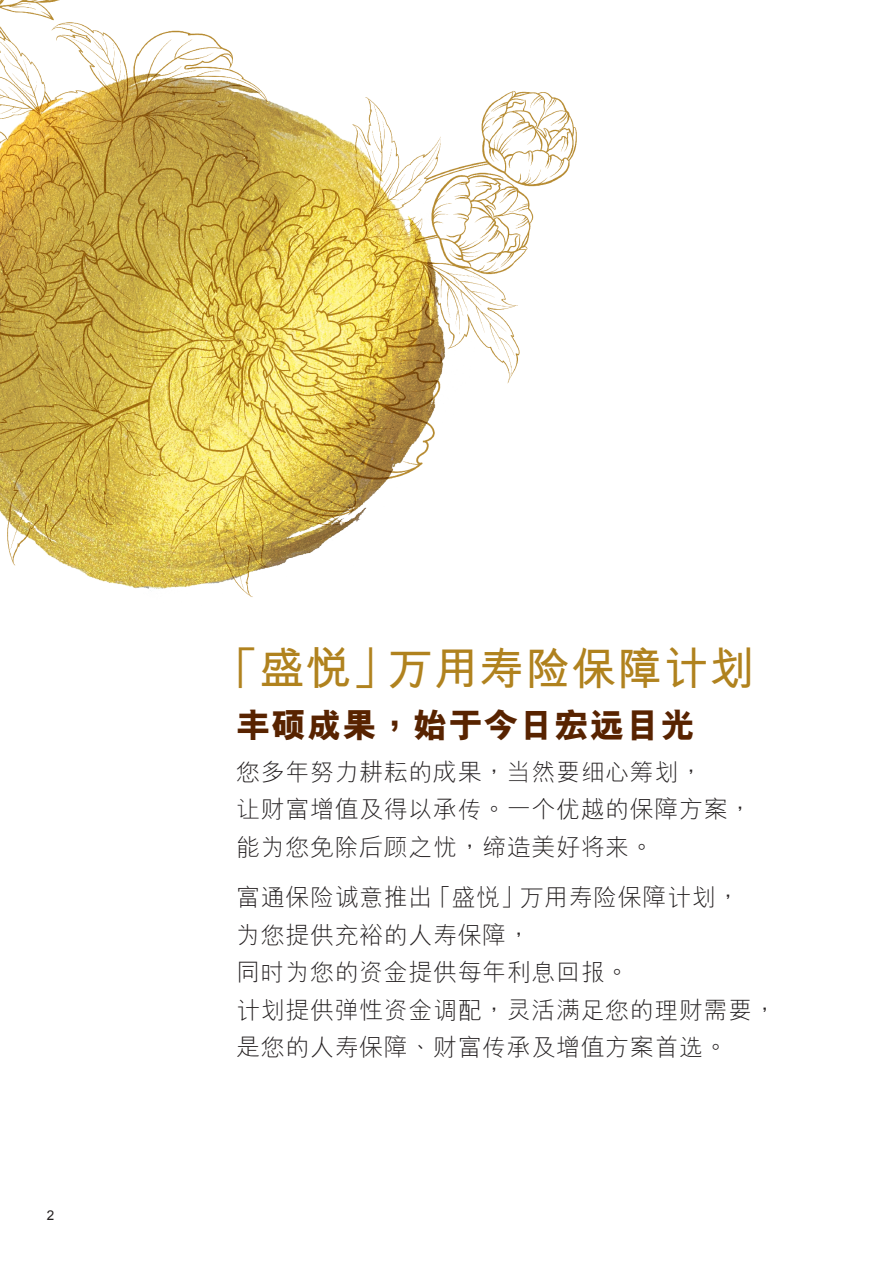
<style>
.page{position:relative;width:893px;height:1263px;background:#fff}
.page>*{position:absolute;margin:0;border:0;box-sizing:border-box;transform-origin:0 0}
.t1{font:700 45px "M Hei HKS";letter-spacing:.025em;color:#b0821e}
.t2{font:800 34.5px "M Hei HKS";letter-spacing:.025em;color:#582300}
.t3{font:300 24px/37.5px "M Hei HKS";letter-spacing:.025em;color:#231f20}
.t4{font:13.5px "Arial";color:#231f20}
</style>
<div class="page">
<img style="left:0;top:0;width:577px;height:597px">
<p class="t4" style="left:47px;top:1207px;width:9px">2</p>
<h1 class="t1" style="left:214px;top:636px;width:543px">「盛悅」萬用壽險保障計劃</h1>
<h2 class="t2" style="left:236px;top:702px;width:460px">豐碩成果，始於今日宏遠目光</h2>
<p class="t3" style="left:236px;top:752px;width:517px">您多年努力耕耘的成果，當然要細心籌劃，<br>讓財富增值及得以承傳。一個優越的保障方案，能為您免除後顧之憂，締造美好將來。</p>
<p class="t3" style="left:236px;top:878px;width:542px">富通保險誠意推出「盛悅」萬用壽險保障計劃，<br>為您提供充裕的人壽保障，<br>同時為您的資金提供每年利息回報。<br>計劃提供彈性資金調配，靈活滿足您的理財需要，是您的人壽保障、財富傳承及增值方案首選。</p>
</div>
